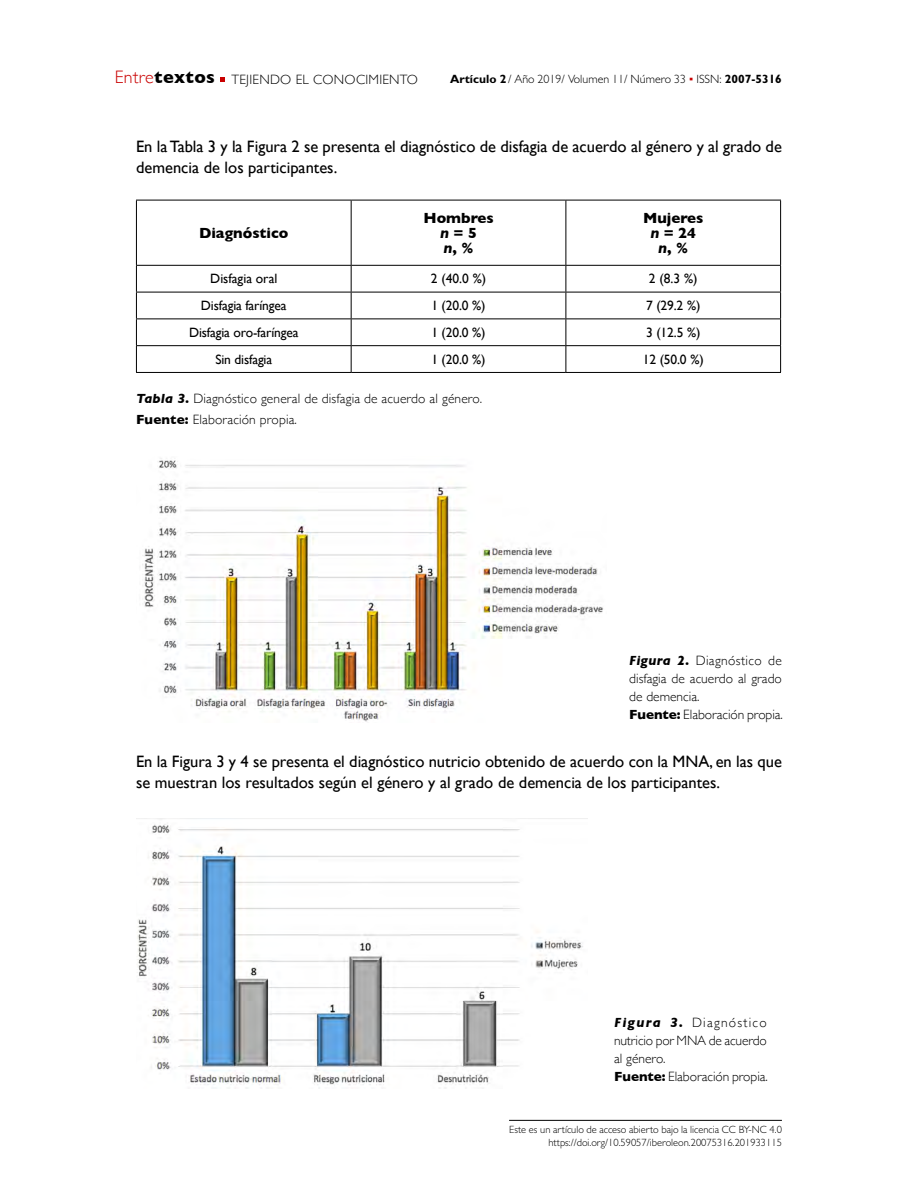
<style>
.page{position:relative;width:918px;height:1188px;background:#fff}
.page>*{position:absolute;margin:0;border:0;box-sizing:border-box;transform-origin:0 0}
._1_Cuerpo_General{font:16.5px/21px "Gill Sans";color:#000}
.TITULOS_TABLA{font:700 15px "Gill Sans";color:#000}
._8_notas_al_pie{font:300 13.5px/18px "Gill Sans";letter-spacing:.01em;color:#000;text-align:justify}
.TITULOS_TABLA-2{font:13.5px "Gill Sans";letter-spacing:-.01em;color:#000}
.TIPO_TABLAS{font:13.5px "Gill Sans";color:#000}
.t1{font:300 12px "Gill Sans MT Pro";color:#000}
.t2{font:300 10.5px "Gill Sans MT Pro";color:#000}
.s1{font-size:18px;color:#c90000}
.s2{font-weight:700;font-size:18px}
.s3{font-weight:700}
.s4{font-family:"Times New Roman";font-weight:400;color:#c90000}
.s5{font-style:italic}
.s6{font-weight:700;font-style:italic}
</style>
<div class="page">
<svg style="left:221px;top:77px;width:4px;height:4px"></svg>
<hr style="left:136px;top:200px;width:215px;height:1px;background:#000">
<hr style="left:351px;top:200px;width:215px;height:1px;background:#000">
<hr style="left:566px;top:200px;width:215px;height:1px;background:#000">
<hr style="left:136px;top:265px;width:215px;height:1px;background:#000">
<hr style="left:351px;top:265px;width:215px;height:1px;background:#000">
<hr style="left:566px;top:265px;width:215px;height:1px;background:#000">
<hr style="left:136px;top:292px;width:215px;height:1px;background:#000">
<hr style="left:351px;top:292px;width:215px;height:1px;background:#000">
<hr style="left:566px;top:292px;width:215px;height:1px;background:#000">
<hr style="left:136px;top:319px;width:215px;height:1px;background:#000">
<hr style="left:351px;top:319px;width:215px;height:1px;background:#000">
<hr style="left:566px;top:319px;width:215px;height:1px;background:#000">
<hr style="left:136px;top:345px;width:215px;height:1px;background:#000">
<hr style="left:351px;top:345px;width:215px;height:1px;background:#000">
<hr style="left:566px;top:345px;width:215px;height:1px;background:#000">
<hr style="left:136px;top:372px;width:215px;height:1px;background:#000">
<hr style="left:351px;top:372px;width:215px;height:1px;background:#000">
<hr style="left:566px;top:372px;width:215px;height:1px;background:#000">
<hr style="left:136px;top:200px;width:1px;height:65px;background:#000">
<svg style="left:136px;top:266px;width:1px;height:106px"></svg>
<hr style="left:351px;top:200px;width:1px;height:65px;background:#000">
<hr style="left:566px;top:200px;width:1px;height:65px;background:#000">
<hr style="left:780px;top:200px;width:1px;height:65px;background:#000">
<svg style="left:351px;top:266px;width:1px;height:106px"></svg>
<svg style="left:566px;top:266px;width:1px;height:106px"></svg>
<svg style="left:780px;top:266px;width:1px;height:106px"></svg>
<img style="left:142px;top:458px;width:461px;height:264px">
<img style="left:137px;top:819px;width:446px;height:269px">
<hr style="left:509px;top:1120px;width:273px;height:1px;background:#000">
<p class="_8_notas_al_pie" style="left:115px;top:70px;width:305px"><span class="s1">Entre</span><span class="s2">textos</span> TEJIENDO EL CONOCIMIENTO</p>
<p class="t1" style="left:450px;top:71px;width:333px"><span class="s3">Artículo 2</span>/ Año 2019/ Volumen 11/ Número 33 <span class="s4">▪</span> ISSN: <span class="s3">2007-5316</span></p>
<p class="_1_Cuerpo_General" style="left:136px;top:135px;width:647px">En la Tabla 3 y la Figura 2 se presenta el diagnóstico de disfagia de acuerdo al género y al grado de demencia de los participantes.</p>
<p class="TITULOS_TABLA" style="left:199px;top:221px;width:91px">Diagnóstico</p>
<p class="TITULOS_TABLA" style="left:423px;top:206px;width:72px">Hombres</p>
<p class="TITULOS_TABLA" style="left:440px;top:221px;width:38px"><span class="s5">n</span> = 5</p>
<p class="TITULOS_TABLA" style="left:443px;top:236px;width:32px"><span class="s5">n</span>, %</p>
<p class="TITULOS_TABLA" style="left:643px;top:206px;width:62px">Mujeres</p>
<p class="TITULOS_TABLA" style="left:650px;top:221px;width:47px"><span class="s5">n</span> = 24</p>
<p class="TITULOS_TABLA" style="left:658px;top:236px;width:32px"><span class="s5">n</span>, %</p>
<p class="TIPO_TABLAS" style="left:210px;top:271px;width:69px">Disfagia oral</p>
<p class="TITULOS_TABLA-2" style="left:431px;top:271px;width:57px">2 (40.0 %)</p>
<p class="TITULOS_TABLA-2" style="left:649px;top:271px;width:50px">2 (8.3 %)</p>
<p class="TITULOS_TABLA-2" style="left:201px;top:298px;width:87px">Disfagia faríngea</p>
<p class="TITULOS_TABLA-2" style="left:431px;top:298px;width:56px">1 (20.0 %)</p>
<p class="TITULOS_TABLA-2" style="left:646px;top:298px;width:56px">7 (29.2 %)</p>
<p class="TITULOS_TABLA-2" style="left:189px;top:324px;width:111px">Disfagia oro-faríngea</p>
<p class="TITULOS_TABLA-2" style="left:431px;top:324px;width:56px">1 (20.0 %)</p>
<p class="TITULOS_TABLA-2" style="left:646px;top:324px;width:56px">3 (12.5 %)</p>
<p class="TITULOS_TABLA-2" style="left:215px;top:351px;width:58px">Sin disfagia</p>
<p class="TITULOS_TABLA-2" style="left:431px;top:351px;width:56px">1 (20.0 %)</p>
<p class="TITULOS_TABLA-2" style="left:643px;top:351px;width:62px">12 (50.0 %)</p>
<p class="_8_notas_al_pie" style="left:136px;top:389px;width:348px"><span class="s6">Tabla 3.</span> Diagnóstico general de disfagia de acuerdo al género.</p>
<p class="_8_notas_al_pie" style="left:136px;top:410px;width:162px"><span class="s3">Fuente:</span> Elaboración propia.</p>
<p class="_8_notas_al_pie" style="left:629px;top:651px;width:154px"><span class="s6">Figura 2.</span> Diagnóstico de disfagia de acuerdo al grado de demencia.</p>
<p class="_8_notas_al_pie" style="left:629px;top:704px;width:155px"><span class="s3">Fuente:</span> Elaboración propia.</p>
<p class="_1_Cuerpo_General" style="left:136px;top:751px;width:647px">En la Figura 3 y 4 se presenta el diagnóstico nutricio obtenido de acuerdo con la MNA, en las que se muestran los resultados según el género y al grado de demencia de los participantes.</p>
<p class="_8_notas_al_pie" style="left:614px;top:1013px;width:154px"><span class="s6">Figura 3.</span> Diagnóstico nutricio por MNA de acuerdo al género.</p>
<p class="_8_notas_al_pie" style="left:614px;top:1067px;width:155px"><span class="s3">Fuente:</span> Elaboración propia.</p>
<p class="t2" style="left:509px;top:1123px;width:274px">Este es un artículo de acceso abierto bajo la licencia CC BY-NC 4.0</p>
<p class="t2" style="left:548px;top:1136px;width:235px">https://doi.org/10.59057/iberoleon.20075316.201933115</p>
</div>
